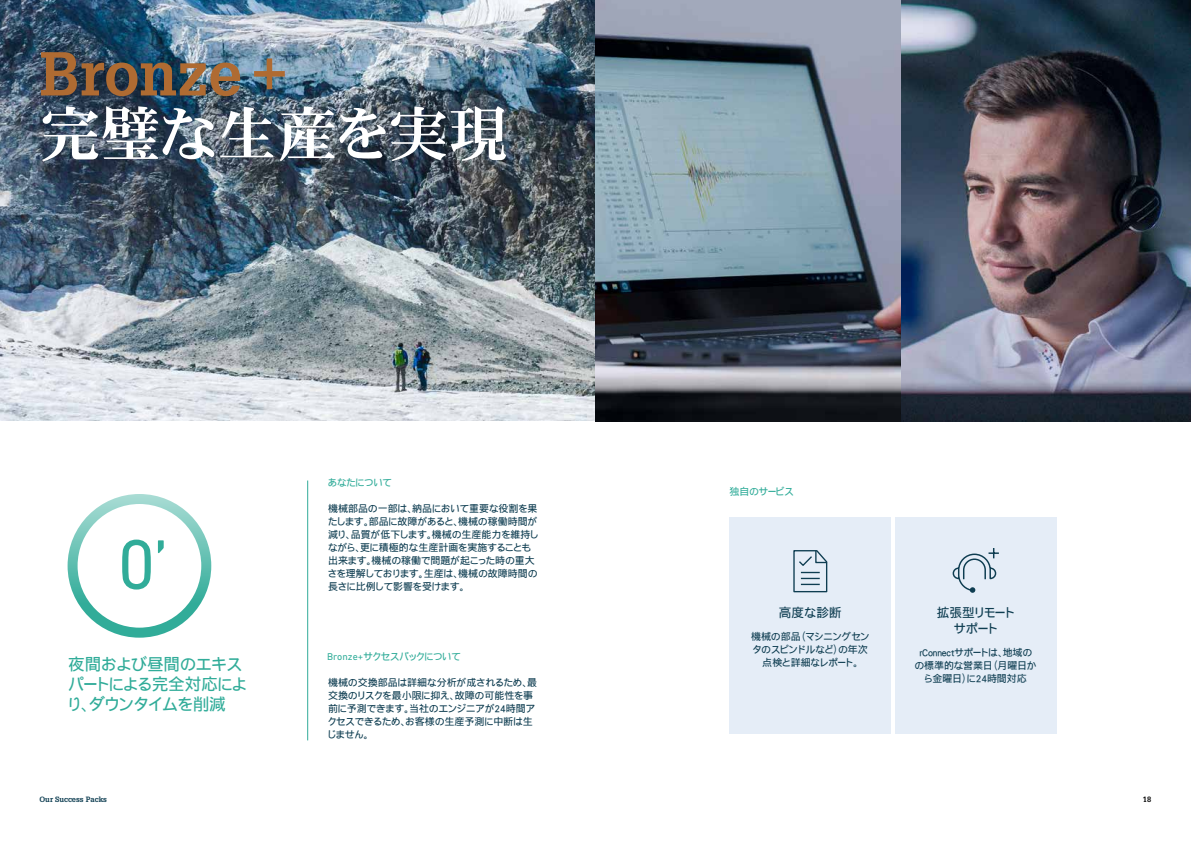
<style>
.page{position:relative;width:1191px;height:842px;background:#fff}
.page>*{position:absolute;margin:0;border:0;box-sizing:border-box;transform-origin:0 0}
.t1{font:71.2px "DIN Next W1 G";color:#31ac99}
.t2{font:60.4px "DFHS Mincho Std W7";letter-spacing:-.035em;color:#fff}
.t3{font:700 60.4px "Glypha LT Pro";color:#af6b32}
.t4{font:16.7px/20px "DF Gothic P Std W5";letter-spacing:-.09em;color:#31ac99}
.t5{font:12.7px/15.2px "DF Gothic P Std W5";letter-spacing:-.125em;color:#0e3d51;text-align:center}
.t6{font:12.7px "DF Gothic P Std W5";letter-spacing:-.05em;color:#0e3d51}
.t7{font:10px/13px "DF Gothic P Std W5";letter-spacing:-.04em;color:#0e3d51}
.t8{font:10px/13px "DF Gothic P Std W5";letter-spacing:-.015em;color:#0e3d51;text-align:center}
.t9{font:10px/13px "DF Gothic P Std W5";letter-spacing:-.075em;color:#0e3d51;text-align:center}
.t10{font:10px "DF Gothic P Std W5";letter-spacing:-.085em;color:#31ac99}
.t11{font:10px "DF Gothic P Std W5";letter-spacing:-.045em;color:#31ac99}
.t12{font:700 7.5px "Glypha LT Pro";color:#0d3d51}
.t13{font:700 7.5px "Glypha LT Pro";color:#000}
.s1{font-family:"DIN Next W1 G";color:#31ad99}
</style>
<div class="page">
<hr style="left:307px;top:480px;width:1px;height:260px;background:#31ac99">
<img style="left:0;top:0;width:1191px;height:421px">
<div style="left:895px;top:517px;width:161px;height:217px;background:#e5edf7"></div>
<div style="left:729px;top:517px;width:162px;height:217px;background:#e5edf7"></div>
<svg style="left:793px;top:550px;width:35px;height:43px"></svg>
<svg style="left:952px;top:548px;width:47px;height:45px"></svg>
<div style="left:68px;top:494px;width:143px;height:144px;border:10px solid #31ac99;border-radius:50%"></div>
<h2 class="t3" style="left:40px;top:37px;width:251px">Bronze+</h2>
<h2 class="t2" style="left:40px;top:101px;width:470px">完璧な生産を実現</h2>
<h1 class="t1" style="left:117px;top:523px;width:53px">0’</h1>
<h3 class="t4" style="left:66px;top:654px;width:183px">夜間および昼間のエキスパートによる完全対応により、ダウンタイムを削減</h3>
<p class="t10" style="left:327px;top:477px;width:66px">あなたについて</p>
<p class="t7" style="left:327px;top:502px;width:213px">機械部品の一部は、納品において重要な役割を果たします。部品に故障があると、機械の稼働時間が減り、品質が低下します。機械の生産能力を維持しながら、更に積極的な生産計画を実施することも出来ます。機械の稼働で問題が起こった時の重大さを理解しております。生産は、機械の故障時間の長さに比例して影響を受けます。</p>
<p class="t10" style="left:327px;top:651px;width:135px"><span class="s1">Bronze+</span>サクセスパックについて</p>
<p class="t7" style="left:326px;top:676px;width:212px">機械の交換部品は詳細な分析が成されるため、最交換のリスクを最小限に抑え、故障の可能性を事前に予測できます。当社のエンジニアが24時間アクセスできるため、お客様の生産予測に中断は生じません。</p>
<p class="t11" style="left:729px;top:486px;width:66px">独自のサービス</p>
<p class="t6" style="left:779px;top:606px;width:64px">高度な診断</p>
<p class="t9" style="left:751px;top:630px;width:120px">機械の部品（マシニングセンタのスピンドルなど）の年次点検と詳細なレポート。</p>
<p class="t5" style="left:936px;top:605px;width:80px">拡張型リモートサポート</p>
<p class="t8" style="left:914px;top:646px;width:123px">rConnectサポートは、地域のの標準的な営業日（月曜日から金曜日）に24時間対応</p>
<p class="t12" style="left:39px;top:794px;width:69px">Our Success Packs</p>
<p class="t13" style="left:1143px;top:795px;width:10px">18</p>
</div>
